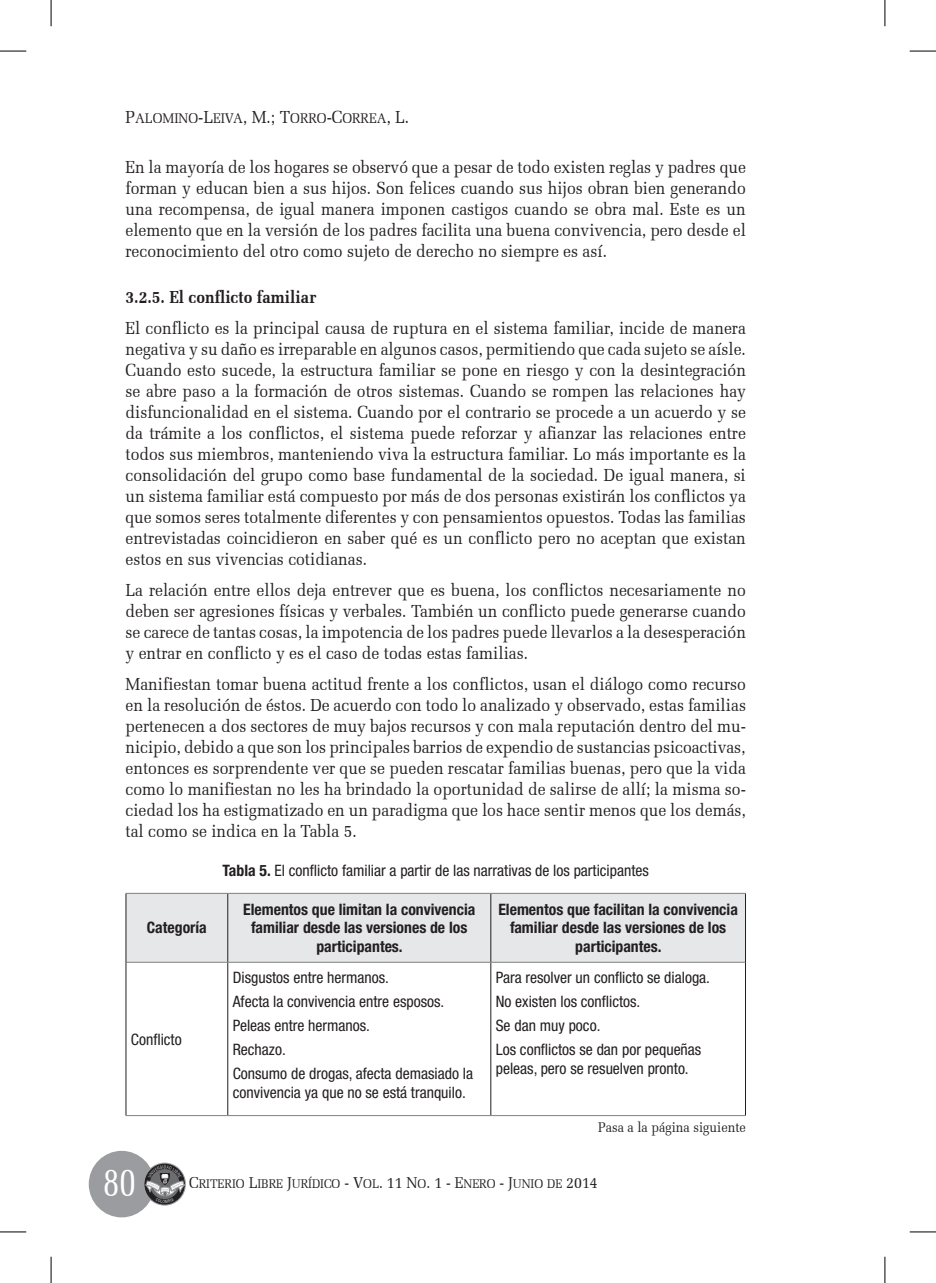
<style>
.page{position:relative;width:936px;height:1283px;background:#fff}
.page>*{position:absolute;margin:0;border:0;box-sizing:border-box;transform-origin:0 0}
.t1{font:42px "Melior";color:#fff;scale:.7 1}
.t2{font:17.5px/21px "Melior";color:#231f20;text-align:justify;scale:.9 1}
.t3{font:700 17.5px "Melior";color:#231f20;scale:.9 1}
.t4{font:condensed 15.75px/23.8px "Helvetica Neue LT Pro";color:#231f20}
.t5{font:700 condensed 15.75px/18.9px "Helvetica Neue LT Std";color:#231f20;text-align:center}
.t6{font:14px "Melior SC800";color:#231f20;scale:.9 1}
.t7{font:14px "Melior";color:#231f20;scale:.9 1}
.t8{font:12.6px "Melior SC800";color:#231f20;scale:.9 1}
.s1{font-size:17.5px}
.s2{font-family:"Helvetica Neue LT Std";font-weight:700}
.s3{font-size:15.75px}
</style>
<div class="page">
<div style="left:89px;top:1151px;width:65px;height:66px;background:#9b9ca0;border-radius:50%"></div>
<svg style="left:143px;top:1162px;width:43px;height:43px"></svg>
<div style="left:145px;top:1164px;width:39px;height:40px;border:1px solid #231f20;border-radius:50%"></div>
<svg style="left:145px;top:1165px;width:40px;height:38px"></svg>
<div style="left:126px;top:894px;width:619px;height:68px;background:#e6e7e9"></div>
<hr style="left:125px;top:893px;width:103px;height:1px;background:#7f807f">
<hr style="left:228px;top:893px;width:263px;height:1px;background:#7f807f">
<hr style="left:491px;top:893px;width:255px;height:1px;background:#7f807f">
<hr style="left:126px;top:962px;width:102px;height:1px;background:#7f807f">
<hr style="left:228px;top:962px;width:263px;height:1px;background:#7f807f">
<hr style="left:491px;top:962px;width:254px;height:1px;background:#7f807f">
<hr style="left:125px;top:1115px;width:103px;height:1px;background:#7f807f">
<hr style="left:228px;top:1115px;width:263px;height:1px;background:#7f807f">
<hr style="left:491px;top:1115px;width:255px;height:1px;background:#7f807f">
<hr style="left:125px;top:894px;width:1px;height:68px;background:#231f20">
<hr style="left:227px;top:894px;width:1px;height:68px;background:#231f20">
<hr style="left:490px;top:894px;width:1px;height:68px;background:#231f20">
<hr style="left:745px;top:894px;width:1px;height:68px;background:#231f20">
<hr style="left:125px;top:962px;width:1px;height:153px;background:#231f20">
<hr style="left:227px;top:963px;width:1px;height:152px;background:#231f20">
<hr style="left:490px;top:963px;width:1px;height:152px;background:#231f20">
<hr style="left:745px;top:962px;width:1px;height:153px;background:#231f20">
<svg style="left:0;top:51px;width:26px;height:1px"></svg>
<svg style="left:909px;top:51px;width:26px;height:1px"></svg>
<svg style="left:0;top:1231px;width:26px;height:1px"></svg>
<svg style="left:909px;top:1231px;width:26px;height:1px"></svg>
<svg style="left:51px;top:0;width:1px;height:26px"></svg>
<svg style="left:51px;top:1256px;width:1px;height:27px"></svg>
<svg style="left:884px;top:0;width:1px;height:26px"></svg>
<svg style="left:884px;top:1256px;width:1px;height:27px"></svg>
<p class="t6" style="left:125px;top:110px;width:317px"><span class="s1">P</span>ALOMINO<span class="s1">-L</span>EIVA<span class="s1">, M.; T</span>ORRO<span class="s1">-C</span>ORREA<span class="s1">, L.</span></p>
<p class="t2" style="left:125px;top:157px;width:691px">En la mayoría de los hogares se observó que a pesar de todo existen reglas y padres que forman y educan bien a sus hijos. Son felices cuando sus hijos obran bien generando una recompensa, de igual manera imponen castigos cuando se obra mal. Este es un elemento que en la versión de los padres facilita una buena convivencia, pero desde el reconocimiento del otro como sujeto de derecho no siempre es así.</p>
<p class="t3" style="left:125px;top:287px;width:213px">3.2.5. El conflicto familiar</p>
<p class="t2" style="left:125px;top:318px;width:691px">El conflicto es la principal causa de ruptura en el sistema familiar, incide de manera negativa y su daño es irreparable en algunos casos, permitiendo que cada sujeto se aísle.<br>Cuando esto sucede, la estructura familiar se pone en riesgo y con la desintegración se abre paso a la formación de otros sistemas. Cuando se rompen las relaciones hay disfuncionalidad en el sistema. Cuando por el contrario se procede a un acuerdo y se da trámite a los conflictos, el sistema puede reforzar y afianzar las relaciones entre todos sus miembros, manteniendo viva la estructura familiar. Lo más importante es la consolidación del grupo como base fundamental de la sociedad. De igual manera, si un sistema familiar está compuesto por más de dos personas existirán los conflictos ya que somos seres totalmente diferentes y con pensamientos opuestos. Todas las familias entrevistadas coincidieron en saber qué es un conflicto pero no aceptan que existan estos en sus vivencias cotidianas.</p>
<p class="t2" style="left:125px;top:580px;width:691px">La relación entre ellos deja entrever que es buena, los conflictos necesariamente no deben ser agresiones físicas y verbales. También un conflicto puede generarse cuando se carece de tantas cosas, la impotencia de los padres puede llevarlos a la desesperación y entrar en conflicto y es el caso de todas estas familias.</p>
<p class="t2" style="left:125px;top:674px;width:691px">Manifiestan tomar buena actitud frente a los conflictos, usan el diálogo como recurso en la resolución de éstos. De acuerdo con todo lo analizado y observado, estas familias pertenecen a dos sectores de muy bajos recursos y con mala reputación dentro del mu&shy;nicipio, debido a que son los principales barrios de expendio de sustancias psicoactivas, entonces es sorprendente ver que se pueden rescatar familias buenas, pero que la vida como lo manifiestan no les ha brindado la oportunidad de salirse de allí; la misma so&shy;ciedad los ha estigmatizado en un paradigma que los hace sentir menos que los demás, tal como se indica en la Tabla 5.</p>
<p class="t4" style="left:222px;top:858px;width:428px"><span class="s2">Tabla 5.</span> El conflicto familiar a partir de las narrativas de los participantes</p>
<p class="t5" style="left:147px;top:918px;width:62px">Categoría</p>
<p class="t4" style="left:131px;top:1027px;width:52px">Conflicto</p>
<p class="t5" style="left:243px;top:899px;width:234px">Elementos que limitan la convivencia familiar desde las versiones de los participantes.</p>
<p class="t5" style="left:498px;top:899px;width:241px">Elementos que facilitan la convivencia familiar desde las versiones de los participantes.</p>
<p class="t4" style="left:233px;top:966px;width:242px">Disgustos entre hermanos.<br>Afecta la convivencia entre esposos.<br>Peleas entre hermanos.<br>Rechazo.<br>Consumo de drogas, afecta demasiado la</p>
<p class="t4" style="left:233px;top:1080px;width:234px">convivencia ya que no se está tranquilo.</p>
<p class="t4" style="left:496px;top:966px;width:216px">Para resolver un conflicto se dialoga.<br>No existen los conflictos.<br>Se dan muy poco.<br>Los conflictos se dan por pequeñas</p>
<p class="t4" style="left:496px;top:1056px;width:194px">peleas, pero se resuelven pronto.</p>
<p class="t7" style="left:598px;top:1119px;width:166px">Pasa a la página siguiente</p>
<h1 class="t1" style="left:103px;top:1157px;width:48px">80</h1>
<p class="t8" style="left:189px;top:1176px;width:455px"><span class="s3">C</span>RITERIO <span class="s3">L</span>IBRE <span class="s3">J</span>URÍDICO <span class="s3">- V</span>OL<span class="s3">. 11 N</span>O<span class="s3">. 1 - E</span>NERO <span class="s3">- J</span>UNIO DE <span class="s3">2014</span></p>
</div>
